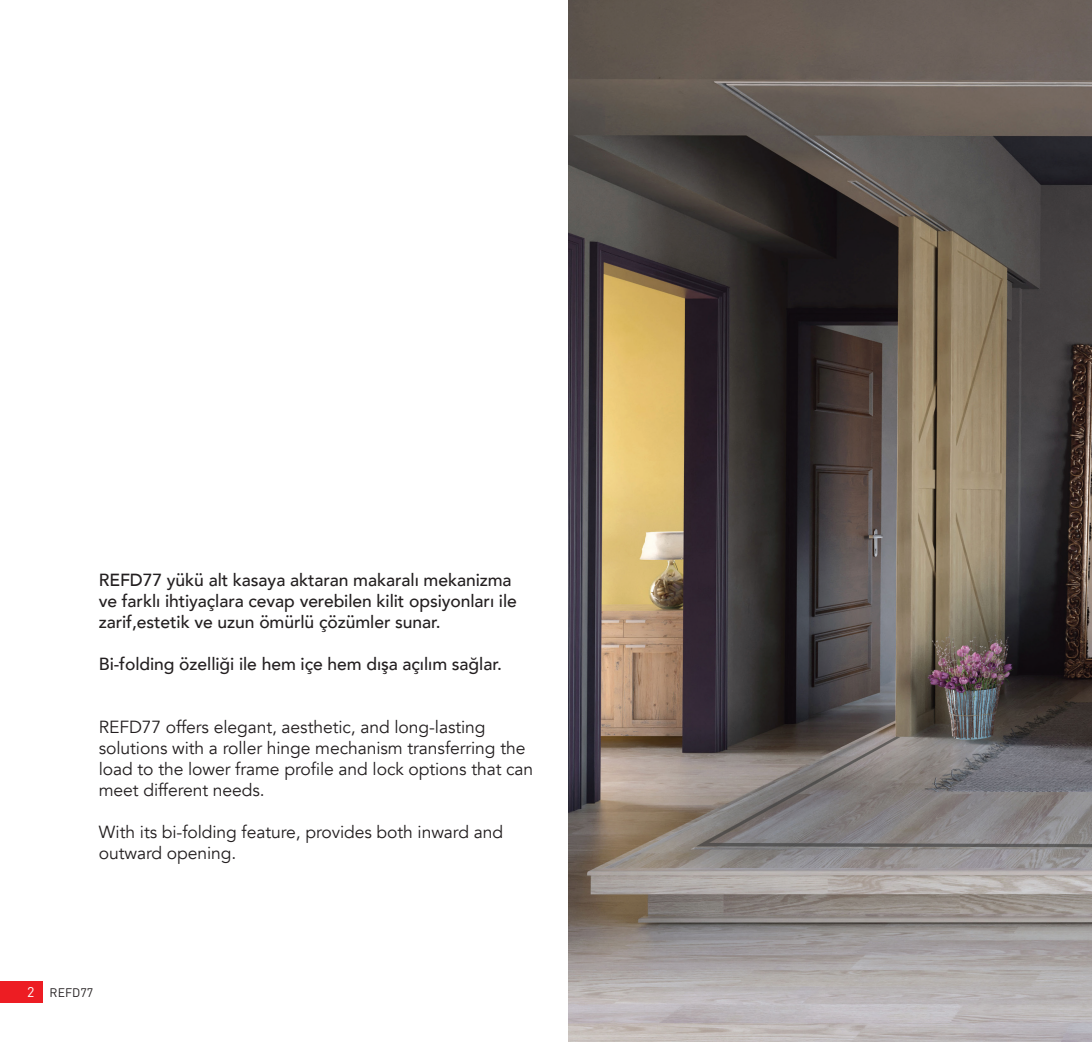
<style>
.page{position:relative;width:1092px;height:1042px;background:#fff}
.page>*{position:absolute;margin:0;border:0;box-sizing:border-box;transform-origin:0 0}
.t1{font:17.5px/21px "Avenir";letter-spacing:-.005em;color:#231f20}
.t2{font:500 17.5px/21px "Avenir";letter-spacing:-.005em;color:#231f20}
.t3{font:12.25px "DIN Pro";color:#231f20}
.s1{font-size:14px;color:#fff}
</style>
<div class="page">
<div style="left:0;top:981px;width:42px;height:22px;background:#ed1d23"></div>
<img style="left:568px;top:0;width:523px;height:1042px">
<p class="t2" style="left:99px;top:568px;width:419px">REFD77 yükü alt kasaya aktaran makaralı mekanizma ve farklı ihtiyaçlara cevap verebilen kilit opsiyonları ile zarif,estetik ve uzun ömürlü çözümler sunar.</p>
<p class="t2" style="left:99px;top:652px;width:404px">Bi-folding özelliği ile hem içe hem dışa açılım sağlar.</p>
<p class="t1" style="left:99px;top:716px;width:436px">REFD77 offers elegant, aesthetic, and long-lasting solutions with a roller hinge mechanism transferring the load to the lower frame profile and lock options that can meet different needs.</p>
<p class="t1" style="left:99px;top:821px;width:406px">With its bi-folding feature, provides both inward and outward opening.</p>
<p class="t3" style="left:27px;top:983px;width:68px"><span class="s1">2</span> REFD77</p>
</div>
